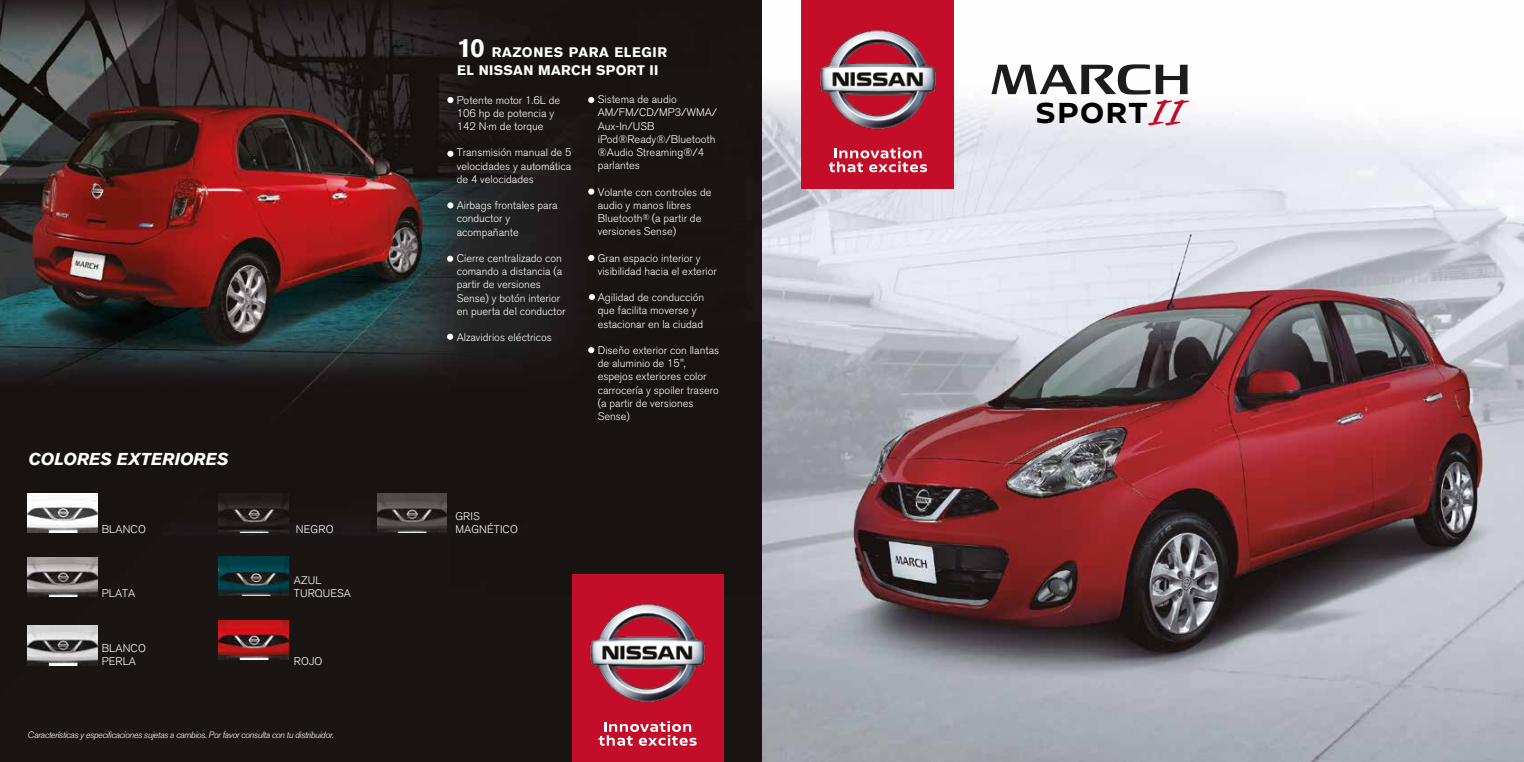
<style>
.page{position:relative;width:1524px;height:762px;background:#fff}
.page>*{position:absolute;margin:0;border:0;box-sizing:border-box;transform-origin:0 0}
.t1{font:700 30.88px "Nissan Brand";letter-spacing:.05em;color:#000101}
.t2{font:italic 700 17.12px "Nissan AG";color:#fff}
.t3{font:700 13.75px/18.2px "Nissan AG";letter-spacing:.025em;color:#fff}
.t4{font:300 11px/13.2px "Nissan AG";color:#fff}
.t5{font:italic 300 9.12px "Nissan AG";letter-spacing:-.04em;color:#fff}
.s1{font-size:26.25px}
</style>
<div class="page">
<img style="left:0;top:0;width:1524px;height:762px">
<img style="left:219px;top:620px;width:69px;height:40px">
<img style="left:377px;top:493px;width:70px;height:39px">
<img style="left:28px;top:626px;width:69px;height:39px">
<img style="left:219px;top:493px;width:69px;height:39px">
<img style="left:28px;top:557px;width:69px;height:40px">
<img style="left:219px;top:556px;width:69px;height:40px">
<svg style="left:447px;top:97px;width:6px;height:6px"></svg>
<svg style="left:447px;top:151px;width:6px;height:6px"></svg>
<svg style="left:447px;top:202px;width:6px;height:6px"></svg>
<svg style="left:447px;top:256px;width:6px;height:6px"></svg>
<svg style="left:447px;top:334px;width:6px;height:6px"></svg>
<svg style="left:588px;top:255px;width:6px;height:6px"></svg>
<svg style="left:588px;top:189px;width:6px;height:6px"></svg>
<svg style="left:588px;top:347px;width:6px;height:6px"></svg>
<svg style="left:588px;top:97px;width:6px;height:6px"></svg>
<svg style="left:589px;top:294px;width:6px;height:6px"></svg>
<div style="left:572px;top:574px;width:151px;height:188px;background:#c40d28"></div>
<svg style="left:599px;top:721px;width:97px;height:25px"></svg>
<img style="left:589px;top:603px;width:117px;height:100px">
<div style="left:802px;top:0;width:152px;height:188px;background:#c40d28"></div>
<svg style="left:829px;top:148px;width:98px;height:24px"></svg>
<img style="left:820px;top:29px;width:116px;height:101px">
<img style="left:28px;top:493px;width:69px;height:40px">
<svg style="left:991px;top:64px;width:198px;height:61px"></svg>
<h2 class="t2" style="left:28px;top:449px;width:202px">COLORES EXTERIORES</h2>
<p class="t4" style="left:102px;top:522px;width:46px">BLANCO</p>
<p class="t4" style="left:296px;top:522px;width:39px">NEGRO</p>
<p class="t4" style="left:294px;top:573px;width:29px">AZUL</p>
<p class="t4" style="left:102px;top:586px;width:35px">PLATA</p>
<p class="t4" style="left:294px;top:586px;width:59px">TURQUESA</p>
<p class="t4" style="left:102px;top:642px;width:46px">BLANCO<br>PERLA</p>
<p class="t4" style="left:294px;top:655px;width:30px">ROJO</p>
<p class="t5" style="left:28px;top:730px;width:308px">Características y especificaciones sujetas a cambios. Por favor consulta con tu distribuidor.</p>
<p class="t3" style="left:457px;top:43px;width:212px"><span class="s1">10</span> RAZONES PARA ELEGIR<br>EL NISSAN MARCH SPORT II</p>
<p class="t4" style="left:457px;top:93px;width:105px">Potente motor 1.6L de<br>106 hp de potencia y<br>142 N·m de torque</p>
<p class="t4" style="left:457px;top:146px;width:116px;text-align:justify">Transmisión manual de 5 velocidades y automática de 4 velocidades</p>
<p class="t4" style="left:457px;top:199px;width:102px">Airbags frontales para conductor y acompañante</p>
<p class="t4" style="left:457px;top:252px;width:110px">Cierre centralizado con comando a distancia (a partir de versiones<br>Sense) y botón interior en puerta del conductor</p>
<p class="t4" style="left:457px;top:331px;width:97px">Alzavidrios eléctricos</p>
<p class="t4" style="left:598px;top:93px;width:121px">Sistema de audio<br>AM/FM/CD/MP3/WMA/<br>Aux-In/USB iPod®Ready®/Bluetooth ®Audio Streaming®/4 parlantes</p>
<p class="t4" style="left:598px;top:185px;width:115px">Volante con controles de audio y manos libres<br>Bluetooth<sup>®</sup> (a partir de versiones Sense)</p>
<p class="t4" style="left:598px;top:251px;width:121px">Gran espacio interior y visibilidad hacia el exterior</p>
<p class="t4" style="left:598px;top:291px;width:108px">Agilidad de conducción que facilita moverse y estacionar en la ciudad</p>
<p class="t4" style="left:598px;top:344px;width:123px">Diseño exterior con llantas de aluminio de 15", espejos exteriores color carrocería y spoiler trasero (a partir de versiones<br>Sense)</p>
<p class="t4" style="left:455px;top:509px;width:64px">GRIS<br>MAGNÉTICO</p>
<h1 class="t1" style="left:1036px;top:90px;width:113px">SPORT</h1>
</div>
